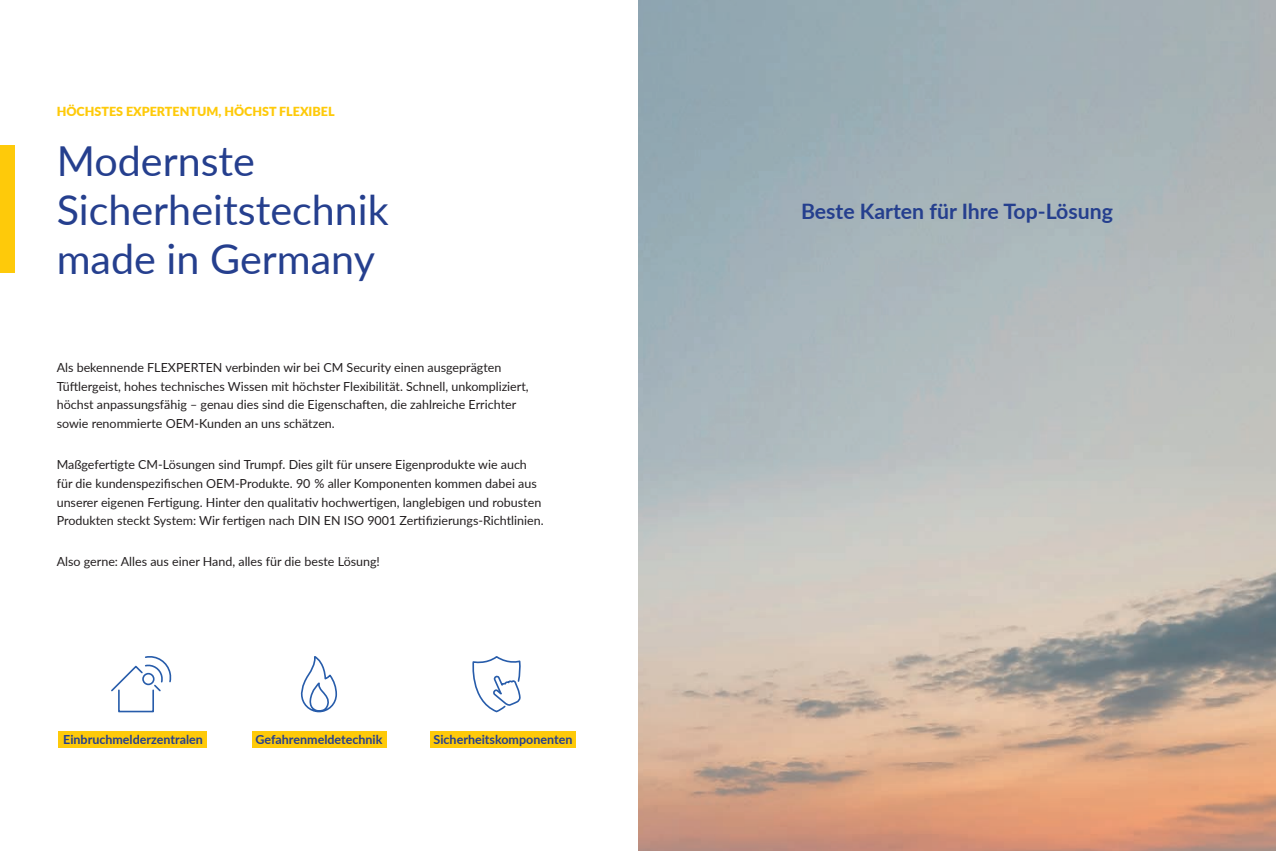
<style>
.page{position:relative;width:1276px;height:851px;background:#fff}
.page>*{position:absolute;margin:0;border:0;box-sizing:border-box;transform-origin:0 0}
.t1{font:41.25px "Lato";color:#253f8e}
.t2{font:700 21.25px "Lato";color:#253f8e}
.t3{font:12.5px/18.8px "Lato";color:#231f20}
.t4{font:700 12.5px "Lato";color:#253f8e}
.t5{font:900 12.5px "Lato";color:#feca0a}
</style>
<div class="page">
<div style="left:431px;top:731px;width:145px;height:17px;background:#feca0a"></div>
<div style="left:252px;top:731px;width:134px;height:17px;background:#feca0a"></div>
<img style="left:638px;top:0;width:638px;height:850px">
<div style="left:0;top:145px;width:14px;height:128px;background:#feca0a"></div>
<div style="left:58px;top:731px;width:148px;height:17px;background:#feca0a"></div>
<svg style="left:111px;top:656px;width:61px;height:57px"></svg>
<svg style="left:300px;top:656px;width:38px;height:57px"></svg>
<svg style="left:472px;top:656px;width:49px;height:57px"></svg>
<p class="t5" style="left:57px;top:102px;width:279px">HÖCHSTES EXPERTENTUM, HÖCHST FLEXIBEL</p>
<p class="t1" style="left:57px;top:131px;width:200px">Modernste</p>
<p class="t1" style="left:57px;top:180px;width:333px">Sicherheitstechnik</p>
<p class="t1" style="left:57px;top:229px;width:320px">made in Germany</p>
<p class="t3" style="left:57px;top:357px;width:473px">Als bekennende FLEXPERTEN verbinden wir bei CM Security einen ausgeprägten Tüftlergeist, hohes technisches Wissen mit höchster Flexibilität. Schnell, unkompliziert, höchst anpassungsfähig – genau dies sind die Eigenschaften, die zahlreiche Errichter sowie renommierte OEM-Kunden an uns schätzen.</p>
<p class="t3" style="left:57px;top:454px;width:488px">Maßgefertigte CM-Lösungen sind Trumpf. Dies gilt für unsere Eigenprodukte wie auch für die kundenspezifischen OEM-Produkte. 90 % aller Komponenten kommen dabei aus unserer eigenen Fertigung. Hinter den qualitativ hochwertigen, langlebigen und robusten Produkten steckt System: Wir fertigen nach DIN EN ISO 9001 Zertifizierungs-Richtlinien.</p>
<p class="t3" style="left:57px;top:552px;width:325px">Also gerne: Alles aus einer Hand, alles für die beste Lösung!</p>
<p class="t4" style="left:63px;top:730px;width:141px">Einbruchmelderzentralen</p>
<p class="t4" style="left:255px;top:730px;width:128px">Gefahrenmeldetechnik</p>
<p class="t4" style="left:433px;top:730px;width:140px">Sicherheitskomponenten</p>
<p class="t2" style="left:801px;top:196px;width:313px">Beste Karten für Ihre Top-Lösung</p>
</div>
